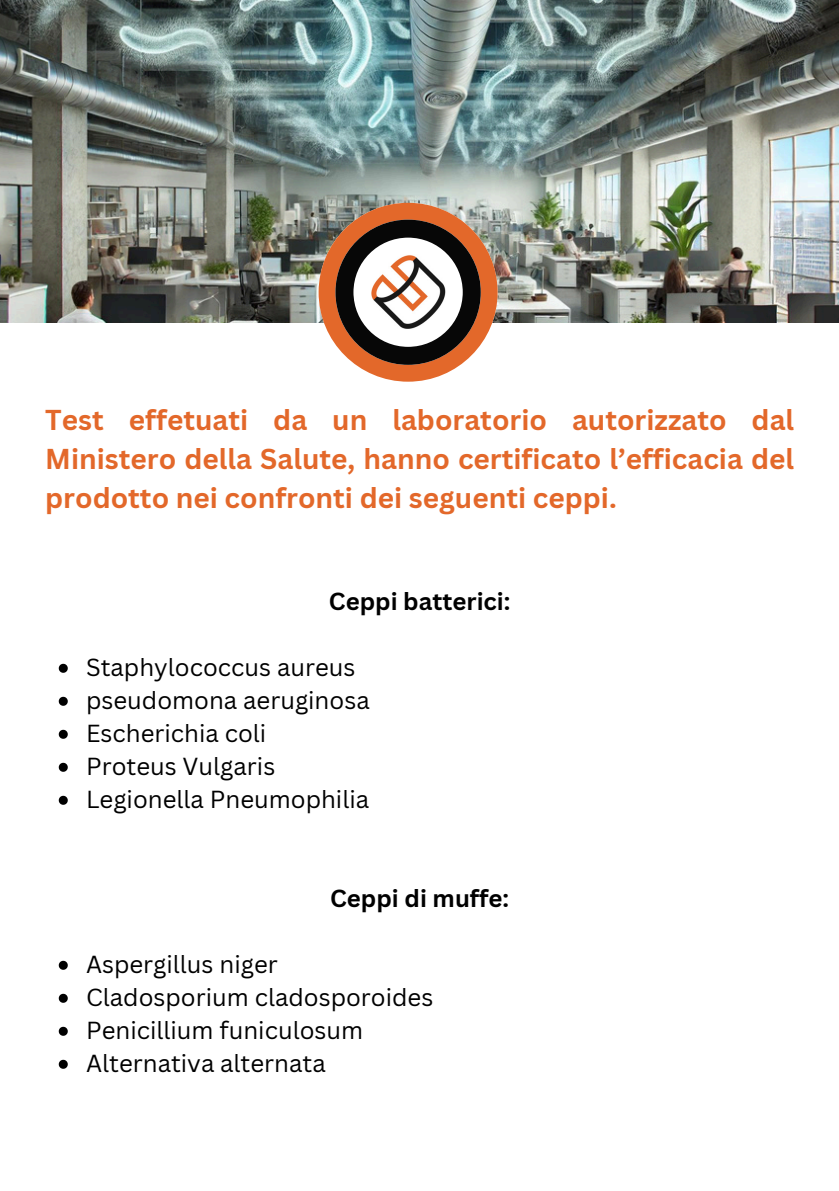
<style>
.page{position:relative;width:839px;height:1191px;background:#fff}
.page>*{position:absolute;margin:0;border:0;box-sizing:border-box;transform-origin:0 0}
.t1{font:700 28px/39px "Canva Sans";color:#e3682a;text-align:justify}
.t2{font:24px "Canva Sans";color:#000}
.t3{font:700 24px "Canva Sans";color:#000}
</style>
<div class="page">
<img style="left:0;top:0;width:838px;height:323px">
<svg style="left:318px;top:203px;width:179px;height:179px"></svg>
<img style="left:370px;top:255px;width:77px;height:75px">
<svg style="left:59px;top:664px;width:9px;height:9px"></svg>
<svg style="left:59px;top:697px;width:9px;height:9px"></svg>
<svg style="left:59px;top:730px;width:9px;height:9px"></svg>
<svg style="left:59px;top:763px;width:9px;height:9px"></svg>
<svg style="left:59px;top:796px;width:9px;height:9px"></svg>
<svg style="left:59px;top:961px;width:9px;height:9px"></svg>
<svg style="left:59px;top:994px;width:9px;height:9px"></svg>
<svg style="left:59px;top:1027px;width:9px;height:9px"></svg>
<svg style="left:59px;top:1060px;width:9px;height:9px"></svg>
<p class="t1" style="left:45px;top:399px;width:750px">Test effetuati da un laboratorio autorizzato dal Ministero della Salute, hanno certificato l’efficacia del prodotto nei confronti dei seguenti ceppi.</p>
<h1 class="t3" style="left:329px;top:584px;width:183px">Ceppi batterici:</h1>
<h2 class="t2" style="left:86px;top:650px;width:271px">Staphylococcus aureus</h2>
<p class="t2" style="left:86px;top:683px;width:285px">pseudomona aeruginosa</p>
<p class="t2" style="left:86px;top:716px;width:182px">Escherichia coli</p>
<p class="t2" style="left:86px;top:749px;width:191px">Proteus Vulgaris</p>
<p class="t2" style="left:86px;top:782px;width:284px">Legionella Pneumophilia</p>
<p class="t3" style="left:330px;top:881px;width:181px">Ceppi di muffe:</p>
<h2 class="t2" style="left:86px;top:947px;width:193px">Aspergillus niger</h2>
<p class="t2" style="left:86px;top:980px;width:349px">Cladosporium cladosporoides</p>
<p class="t2" style="left:86px;top:1013px;width:278px">Penicillium funiculosum</p>
<p class="t2" style="left:86px;top:1046px;width:241px">Alternativa alternata</p>
</div>
